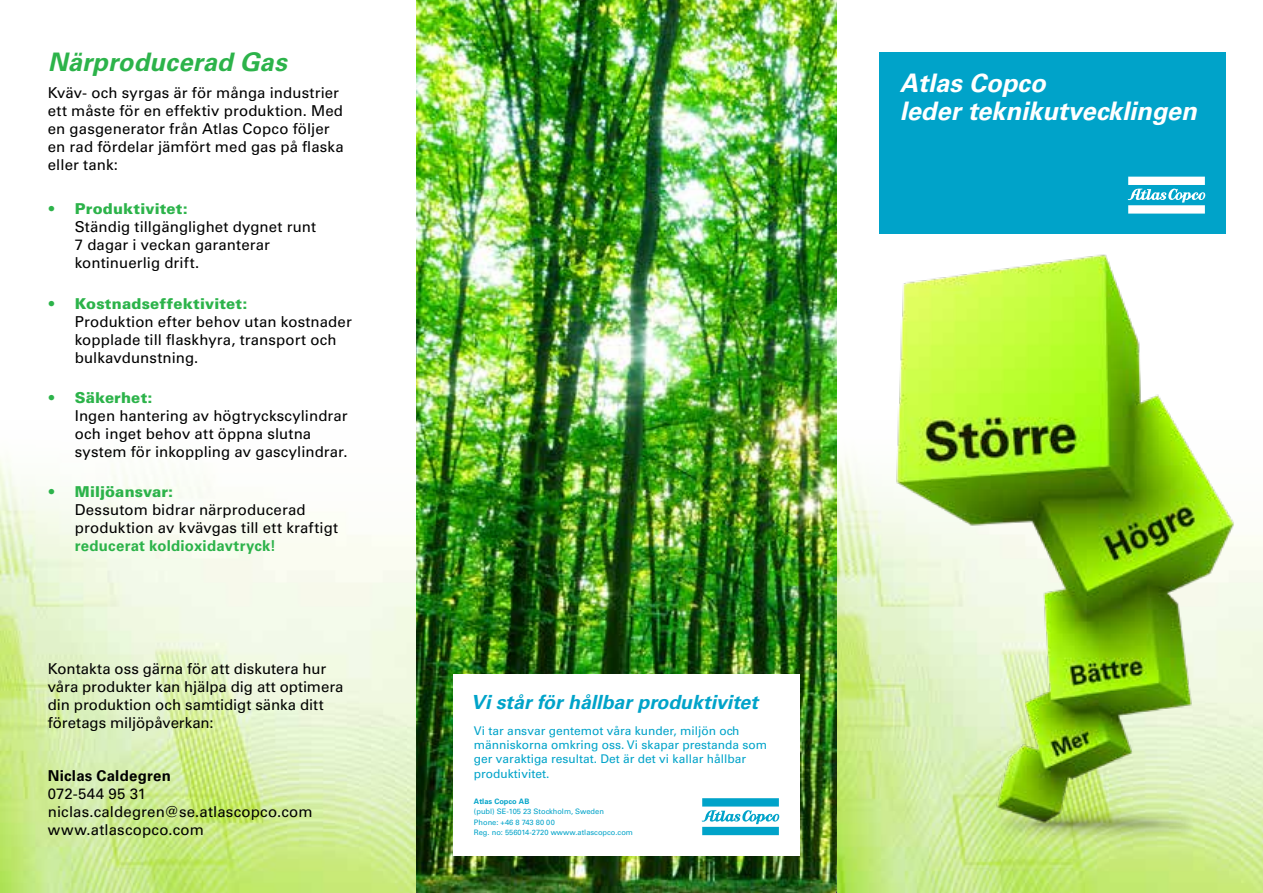
<style>
.page{position:relative;width:1263px;height:893px;background:#fff}
.page>*{position:absolute;margin:0;border:0;box-sizing:border-box;transform-origin:0 0}
.t1{font:italic 700 25.5px/28.5px "Univers LT Std";color:#fff}
.t2{font:italic 700 25.5px "Univers LT Std";letter-spacing:.005em;color:#2cb34a}
.t3{font:italic 700 19.5px "Univers LT Std";color:#00a3c9}
.t4{font:15px/18px "Univers LT Std";letter-spacing:.005em;color:#000}
.t5{font:900 15px "Univers LT Std";letter-spacing:.01em;color:#2cb34a}
.t6{font:700 15px "Univers LT Std";letter-spacing:.015em;color:#2cb34a}
.t7{font:700 15px "Univers LT Std";letter-spacing:.015em;color:#000}
.t8{font:12px/14.4px "Univers LT Std";color:#00a3c9}
.t9{font:7.5px/10.5px "Univers LT Std";color:#00a3c9}
.t10{font:700 7.5px "Univers LT Std";color:#00a3c9}
</style>
<div class="page">
<img style="left:0;top:458px;width:416px;height:435px">
<img style="left:416px;top:0;width:421px;height:893px">
<div style="left:879px;top:53px;width:346px;height:181px;background:#00a3c9"></div>
<svg style="left:1128px;top:177px;width:77px;height:37px"></svg>
<div style="left:453px;top:675px;width:347px;height:181px;background:#fff"></div>
<svg style="left:702px;top:798px;width:77px;height:37px"></svg>
<img style="left:837px;top:225px;width:426px;height:668px">
<h1 class="t2" style="left:48px;top:47px;width:240px">Närproducerad Gas</h1>
<p class="t4" style="left:48px;top:84px;width:297px">Kväv- och syrgas är för många industrier ett måste för en effektiv produktion. Med en gasgenerator från Atlas Copco följer en rad fördelar jämfört med gas på flaska eller tank:</p>
<p class="t5" style="left:48px;top:200px;width:141px">• Produktivitet:</p>
<p class="t4" style="left:75px;top:218px;width:243px">Ständig tillgänglighet dygnet runt<br>7 dagar i veckan garanterar kontinuerlig drift.</p>
<p class="t5" style="left:48px;top:294px;width:201px">• Kostnadseffektivitet:</p>
<p class="t4" style="left:75px;top:312px;width:279px">Produktion efter behov utan kostnader kopplade till flaskhyra, transport och bulkavdunstning.</p>
<p class="t5" style="left:48px;top:388px;width:106px">• Säkerhet:</p>
<p class="t4" style="left:75px;top:407px;width:274px">Ingen hantering av högtryckscylindrar och inget behov att öppna slutna system för inkoppling av gascylindrar.</p>
<p class="t5" style="left:48px;top:482px;width:127px">• Miljöansvar:</p>
<p class="t4" style="left:75px;top:501px;width:265px">Dessutom bidrar närproducerad produktion av kvävgas till ett kraftigt</p>
<p class="t6" style="left:75px;top:537px;width:203px">reducerat koldioxidavtryck!</p>
<p class="t4" style="left:48px;top:660px;width:297px">Kontakta oss gärna för att diskutera hur våra produkter kan hjälpa dig att optimera din produktion och samtidigt sänka ditt företags miljöpåverkan:</p>
<p class="t7" style="left:48px;top:767px;width:124px">Niclas Caldegren</p>
<p class="t4" style="left:48px;top:785px;width:266px">072-544 95 31 niclas.caldegren@se.atlascopco.com www.atlascopco.com</p>
<h2 class="t3" style="left:471px;top:691px;width:288px">Vi står för hållbar produktivitet</h2>
<p class="t8" style="left:474px;top:723px;width:295px">Vi tar ansvar gentemot våra kunder, miljön och människorna omkring oss. Vi skapar prestanda som ger varaktiga resultat. Det är det vi kallar hållbar produktivitet.</p>
<p class="t10" style="left:474px;top:797px;width:57px">Atlas Copco AB</p>
<p class="t9" style="left:474px;top:806px;width:161px">(publ) SE-105 23 Stockholm, Sweden<br>Phone: +46 8 743 80 00<br>Reg. no: 556014-2720 wwww.atlascopco.com</p>
<h1 class="t1" style="left:900px;top:69px;width:298px">Atlas Copco<br>leder teknikutvecklingen</h1>
</div>
